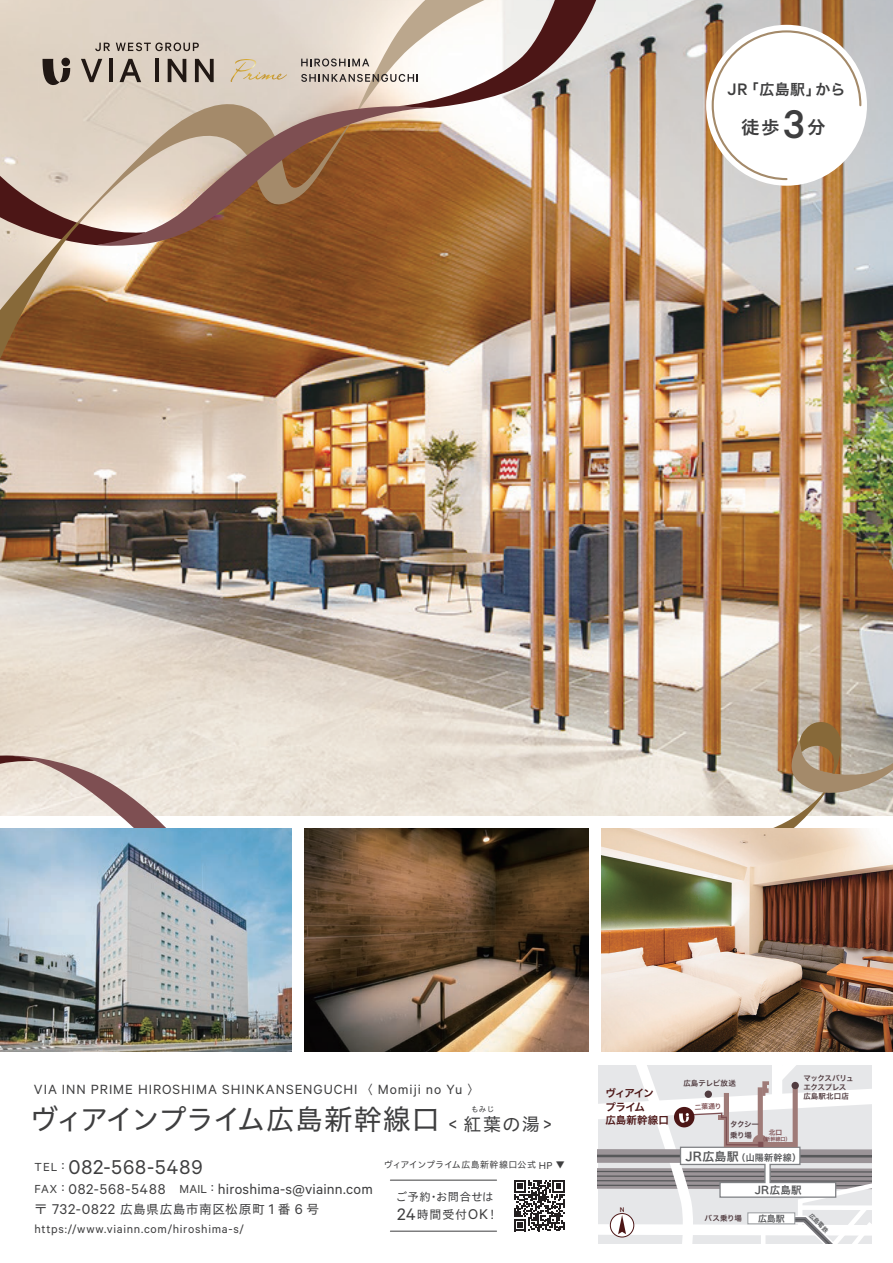
<style>
.page{position:relative;width:893px;height:1263px;background:#fff}
.page>*{position:absolute;margin:0;border:0;box-sizing:border-box;transform-origin:0 0}
.t1{font:500 45px "Calibre";color:#3e3e3f}
.t2{font:28.5px "Hiragino UD Sans Std W4";letter-spacing:-.04em;color:#3e3e3f}
.t3{font:22.5px "Calibre";letter-spacing:.04em;color:#3e3e3f}
.t4{font:18px "Hira Kaku Std W6";color:#3e3e3f}
.t5{font:15.9px "Calibre";letter-spacing:.015em;color:#3e3e3f}
.t6{font:15px "Calibre";letter-spacing:.06em;color:#3e3e3f}
.t7{font:15px "Hira Kaku Std W6";color:#3e3e3f}
.t8{font:13.2px "Calibre";letter-spacing:.05em;color:#3e3e3f}
.t9{font:12.75px "Hiragino UD Sans Std W4";letter-spacing:.03em;color:#3e3e3f}
.t10{font:12px "Hiragino UD Sans Std W4";color:#3e3e3f}
.t11{font:11.25px "Hiragino UD Sans Std W4";letter-spacing:.04em;color:#3e3e3f}
.t12{font:10.5px/13.5px "Hira Kaku Pro W6";letter-spacing:-.035em;color:#4c1616}
.t13{font:10.5px "Hira Kaku Pro W6";letter-spacing:.02em;color:#57585a}
.t14{font:9px "Hiragino UD Sans Std W4";letter-spacing:.015em;color:#3e3e3f}
.t15{font:9px "Hira Kaku Pro W6";letter-spacing:.03em;color:#57585a}
.t16{font:500 7.65px "Calibre";color:#4c1616}
.t17{font:7.5px/9px "Hira Kaku Pro W6";letter-spacing:-.03em;color:#513c40}
.t18{font:7.5px "Hira Kaku Pro W6";letter-spacing:.015em;color:#513c40}
.t19{font:7.5px "Hiragino UD Sans Std W4";color:#3e3e3f}
.t20{font:6.9px "Hira Kaku Std W6";color:#7e4f52}
.t21{font:6px "Hira Kaku Pro W6";color:#57585a}
.t22{font:5.1px "Hira Kaku Std W6";color:#7e4f52}
.s1{font-family:"Calibre";font-weight:500;font-size:18.75px}
.s2{font-family:"Hiragino UD Sans Std W4";font-size:12px}
.s3{font-family:"Calibre";font-size:22.5px}
.s4{font-size:18px}
.s5{font-size:13.2px}
.s6{font-family:"Hiragino UD Sans Std W4";font-size:10.5px}
.s7{font-family:"Calibre";font-size:15.9px}
.s8{font-family:"Calibre";font-size:11.25px}
.s9{font-family:"Calibre";font-size:18.75px}
.s10{font-family:"Calibre";font-size:15px}
.s11{font-size:12px}
</style>
<div class="page">
<img style="left:0;top:0;width:893px;height:815px">
<svg style="left:0;top:755px;width:181px;height:73px;background:#dbcdc6"></svg>
<svg style="left:707px;top:683px;width:186px;height:145px;background:#bfad97"></svg>
<svg style="left:597px;top:1065px;width:274px;height:179px"></svg>
<svg style="left:514px;top:1180px;width:51px;height:51px"></svg>
<hr style="left:390px;top:1231px;width:107px;height:1px;background:#3e3e3f">
<hr style="left:390px;top:1180px;width:107px;height:1px;background:#3e3e3f">
<div style="left:706px;top:25px;width:161px;height:161px;background:#fff;border-radius:50%"></div>
<svg style="left:711px;top:29px;width:151px;height:152px"></svg>
<img style="left:602px;top:828px;width:291px;height:224px">
<img style="left:304px;top:828px;width:285px;height:224px">
<img style="left:0;top:828px;width:291px;height:224px">
<img style="left:0;top:0;width:609px;height:439px">
<p class="t7" style="left:727px;top:78px;width:119px"><span class="s1">JR</span>「広島駅」から</p>
<p class="t4" style="left:741px;top:113px;width:39px">徒歩</p>
<h1 class="t1" style="left:784px;top:98px;width:22px">3</h1>
<p class="t4" style="left:807px;top:113px;width:19px">分</p>
<p class="t6" style="left:34px;top:1081px;width:447px">VIA INN PRIME HIROSHIMA SHINKANSENGUCHI <span class="s2">〈</span> Momiji no Yu <span class="s2">〉</span></p>
<h2 class="t2" style="left:30px;top:1097px;width:524px">ヴィアインプライム広島新幹線口 <span class="s3">&lt;</span> <span class="s4">紅葉の湯</span> <span class="s3">&gt;</span></h2>
<p class="t19" style="left:471px;top:1104px;width:25px">もみじ</p>
<h3 class="t3" style="left:35px;top:1153px;width:170px"><span class="s5">TEL</span><span class="s6">：</span>082-568-5489</h3>
<p class="t5" style="left:35px;top:1179px;width:340px"><span class="s5">FAX</span><span class="s6">：</span>082-568-5488 <span class="s5">MAIL</span><span class="s6">：</span>hiroshima-s@viainn.com</p>
<p class="t9" style="left:35px;top:1199px;width:286px">〒 <span class="s7">732-0822</span> 広島県広島市南区松原町 <span class="s7">1</span> 番 <span class="s7">6</span> 号</p>
<p class="t8" style="left:35px;top:1221px;width:211px">https://www.viainn.com/hiroshima-s/</p>
<p class="t14" style="left:384px;top:1158px;width:182px">ヴィアインプライム広島新幹線口公式 <span class="s8">HP</span> ▼</p>
<p class="t11" style="left:396px;top:1188px;width:99px">ご予約・お問合せは</p>
<p class="t10" style="left:397px;top:1205px;width:98px"><span class="s9">24</span>時間受付<span class="s7">OK</span><span class="s10">!</span></p>
<p class="t12" style="left:605px;top:1086px;width:65px">ヴィアイン<br>プライム<br>広島新幹線口</p>
<p class="t16" style="left:620px;top:1205px;width:6px">N</p>
<p class="t18" style="left:683px;top:1076px;width:54px">広島テレビ放送</p>
<p class="t17" style="left:730px;top:1119px;width:31px;line-height:10.5px">タクシー乗り場</p>
<p class="t20" style="left:694px;top:1102px;width:28px;rotate:-3deg">二葉通り</p>
<p class="t20" style="left:769px;top:1127px;width:15px">北口</p>
<p class="t22" style="left:760px;top:1135px;width:32px">（新幹線口）</p>
<p class="t20" style="left:757px;top:1139px;width:8px">■</p>
<p class="t17" style="left:803px;top:1073px;width:52px">マックスバリュエクスプレス広島駅北口店</p>
<p class="t15" style="left:685px;top:1149px;width:117px"><span class="s11">JR広島駅</span>（山陽新幹線）</p>
<p class="t13" style="left:755px;top:1181px;width:48px">JR広島駅</p>
<p class="t15" style="left:758px;top:1210px;width:28px">広島駅</p>
<p class="t21" style="left:814px;top:1210px;width:26px;rotate:46deg">広島電鉄</p>
<p class="t17" style="left:705px;top:1213px;width:39px">バス乗り場</p>
</div>
